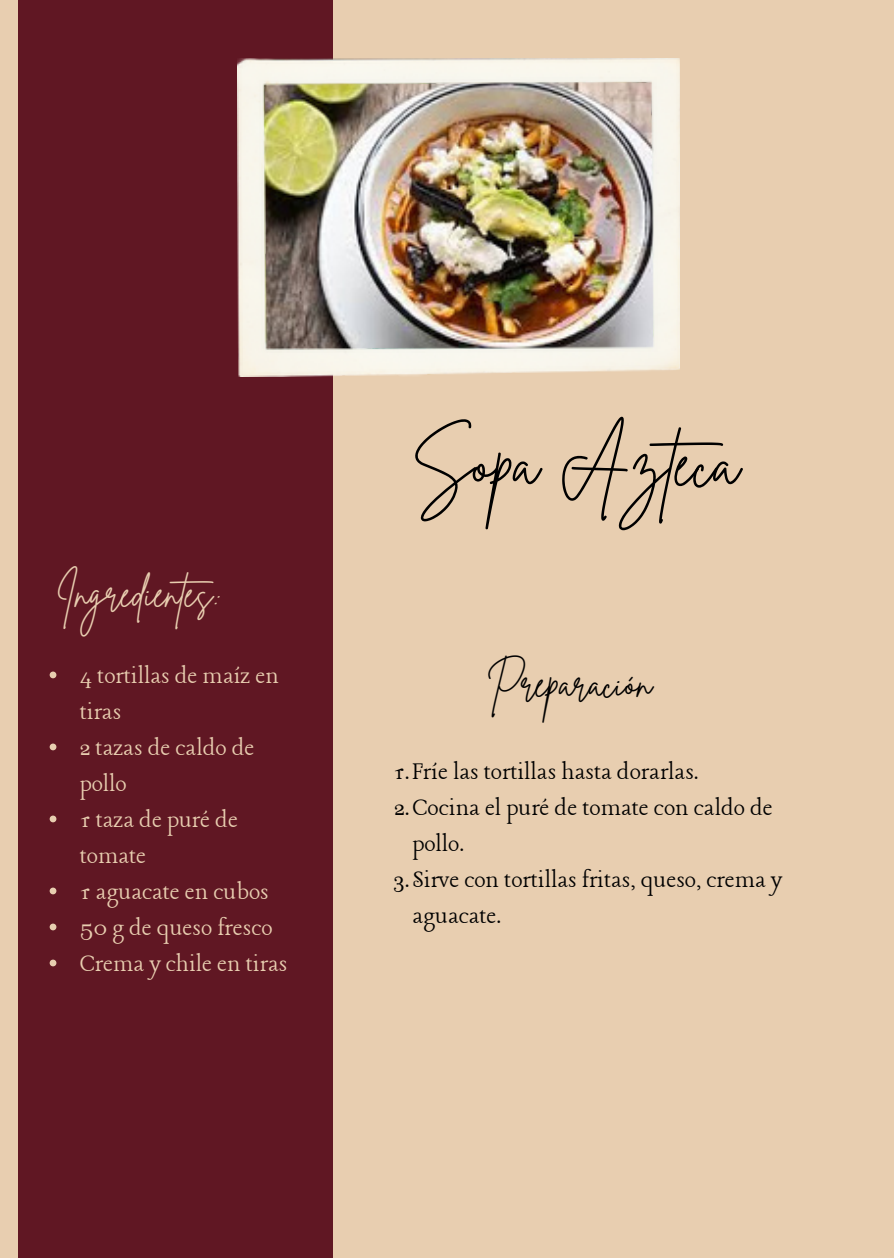
<style>
.page{position:relative;width:894px;height:1258px;background:#fff}
.page>*{position:absolute;margin:0;border:0;box-sizing:border-box;transform-origin:0 0}
.t1{font:65.7px "Brittany Signature";color:#000}
.t2{font:39px "Brittany Signature";color:#e8ceb0}
.t3{font:39px "Brittany Signature";color:#000}
.t4{font:27px/36px "Lancelot";color:#000}
.t5{font:27px/36px "Lancelot";color:#e8ceb0}
</style>
<div class="page">
<div style="left:0;top:0;width:893px;height:1258px;background:#e8ceb0"></div>
<div style="left:18px;top:0;width:314px;height:1258px;background:#601723"></div>
<img style="left:238px;top:59px;width:441px;height:318px">
<svg style="left:50px;top:671px;width:6px;height:7px"></svg>
<svg style="left:50px;top:743px;width:6px;height:7px"></svg>
<svg style="left:50px;top:815px;width:6px;height:7px"></svg>
<svg style="left:50px;top:887px;width:6px;height:7px"></svg>
<svg style="left:50px;top:923px;width:6px;height:7px"></svg>
<svg style="left:50px;top:959px;width:6px;height:7px"></svg>
<p class="t2" style="left:56px;top:568px;width:169px">Ingredientes:</p>
<p class="t5" style="left:80px;top:659px;width:201px">4 tortillas de maíz en tiras</p>
<p class="t5" style="left:80px;top:731px;width:176px">2 tazas de caldo de pollo</p>
<p class="t5" style="left:80px;top:803px;width:160px">1 taza de puré de tomate</p>
<p class="t5" style="left:80px;top:875px;width:190px">1 aguacate en cubos</p>
<p class="t5" style="left:80px;top:911px;width:194px">50 g de queso fresco</p>
<h1 class="t5" style="left:80px;top:947px;width:209px">Crema y chile en tiras</h1>
<p class="t1" style="left:412px;top:420px;width:330px">Sopa Azteca</p>
<p class="t3" style="left:486px;top:658px;width:167px">Preparación</p>
<h2 class="t4" style="left:394px;top:755px;width:306px">1.Fríe las tortillas hasta dorarlas.</h2>
<p class="t4" style="left:412px;top:791px;width:362px;text-indent:-18px">2.Cocina el puré de tomate con caldo de pollo.</p>
<p class="t4" style="left:412px;top:863px;width:371px;text-indent:-19px">3.Sirve con tortillas fritas, queso, crema y aguacate.</p>
</div>
